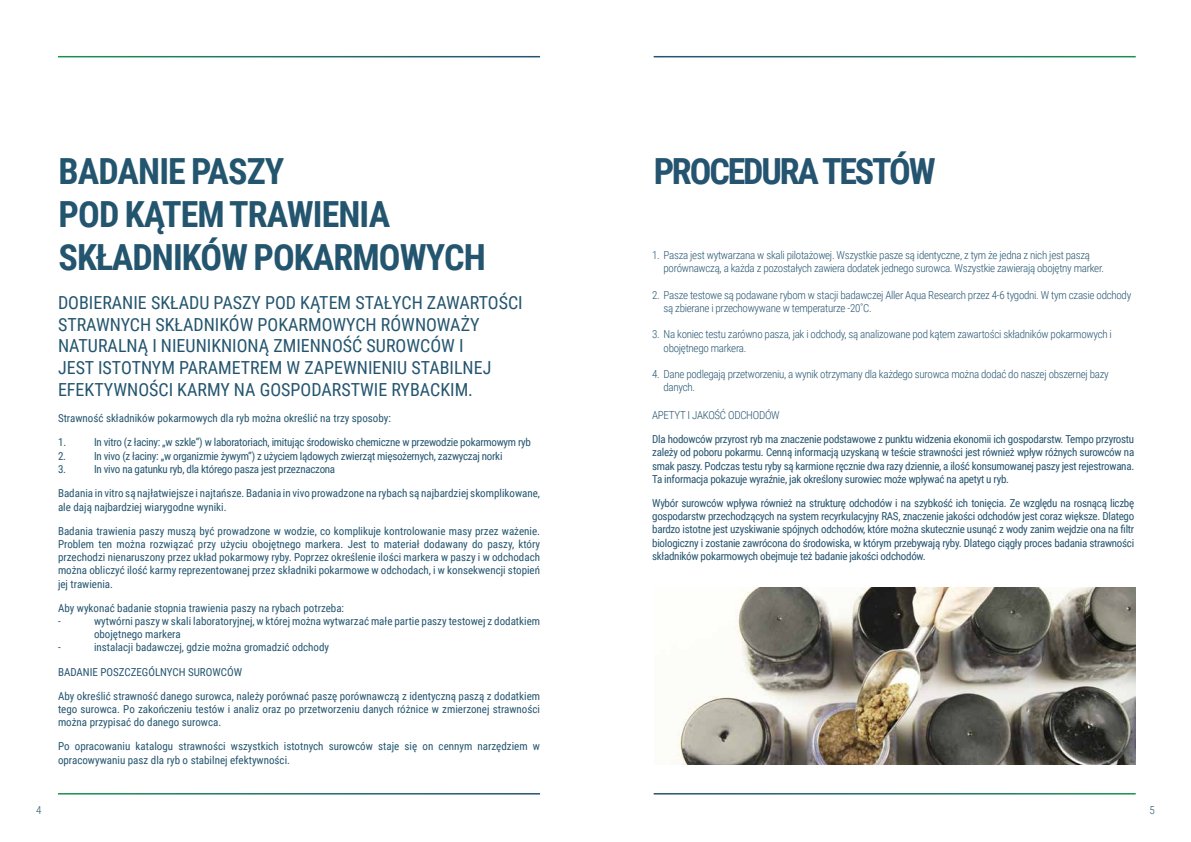
<style>
.page{position:relative;width:1191px;height:842px;background:#fff}
.page>*{position:absolute;margin:0;border:0;box-sizing:border-box;transform-origin:0 0}
.t1{font:700 36px/43.2px "Roboto Condensed";letter-spacing:-.025em;color:#24556f}
.t2{font:700 36px "Roboto Condensed";letter-spacing:-.06em;color:#24546f}
.t3{font:18px/21.6px "Roboto Condensed";color:#24556f}
.t4{font:11px/13.2px "Roboto Condensed";color:#24556f}
.t5{font:11px/13.2px "Roboto Condensed";letter-spacing:-.025em;color:#24546f;text-align:justify}
.t6{font:300 11px/13.2px "Roboto Condensed";letter-spacing:-.025em;color:#24546f}
.t7{font:11px "Roboto Condensed";letter-spacing:-.025em;color:#24556f}
.t8{font:300 11px "Roboto Condensed";color:#24556f}
</style>
<div class="page">
<img style="left:676px;top:587px;width:459px;height:177px">
<h1 class="t1" style="left:59px;top:148px;width:428px">BADANIE PASZY<br>POD KĄTEM TRAWIENIA<br>SKŁADNIKÓW POKARMOWYCH</h1>
<p class="t3" style="left:58px;top:291px;width:466px">DOBIERANIE SKŁADU PASZY POD KĄTEM STAŁYCH ZAWARTOŚCI STRAWNYCH SKŁADNIKÓW POKARMOWYCH RÓWNOWAŻY NATURALNĄ I NIEUNIKNIONĄ ZMIENNOŚĆ SUROWCÓW I<br>JEST ISTOTNYM PARAMETREM W ZAPEWNIENIU STABILNEJ EFEKTYWNOŚCI KARMY NA GOSPODARSTWIE RYBACKIM.</p>
<p class="t4" style="left:58px;top:411px;width:334px">Strawność składników pokarmowych dla ryb można określić na trzy sposoby:</p>
<p class="t4" style="left:58px;top:435px;width:10px">1.</p>
<p class="t7" style="left:94px;top:435px;width:438px">In vitro (z łaciny: „w szkle”) w laboratoriach, imitując środowisko chemiczne w przewodzie pokarmowym ryb</p>
<p class="t4" style="left:58px;top:449px;width:10px">2.</p>
<p class="t7" style="left:94px;top:448px;width:410px">In vivo (z łaciny: „w organizmie żywym”) z użyciem lądowych zwierząt mięsożernych, zazwyczaj norki</p>
<p class="t4" style="left:58px;top:462px;width:10px">3.</p>
<p class="t7" style="left:94px;top:461px;width:243px">In vivo na gatunku ryb, dla którego pasza jest przeznaczona</p>
<p class="t4" style="left:58px;top:486px;width:483px">Badania in vitro są najłatwiejsze i najtańsze. Badania in vivo prowadzone na rybach są najbardziej skomplikowane, ale dają najbardziej wiarygodne wyniki.</p>
<p class="t4" style="left:58px;top:524px;width:483px;text-align:justify">Badania trawienia paszy muszą być prowadzone w wodzie, co komplikuje kontrolowanie masy przez ważenie.<br>Problem ten można rozwiązać przy użyciu obojętnego markera. Jest to materiał dodawany do paszy, który przechodzi nienaruszony przez układ pokarmowy ryby. Poprzez określenie ilości markera w paszy i w odchodach można obliczyć ilość karmy reprezentowanej przez składniki pokarmowe w odchodach, i w konsekwencji stopień jej trawienia.</p>
<p class="t4" style="left:58px;top:601px;width:288px">Aby wykonać badanie stopnia trawienia paszy na rybach potrzeba: -</p>
<p class="t4" style="left:94px;top:614px;width:447px">wytwórni paszy w skali laboratoryjnej, w której można wytwarzać małe partie paszy testowej z dodatkiem obojętnego markera</p>
<p class="t4" style="left:58px;top:640px;width:4px">-</p>
<p class="t4" style="left:94px;top:640px;width:237px">instalacji badawczej, gdzie można gromadzić odchody</p>
<p class="t4" style="left:58px;top:665px;width:185px">BADANIE POSZCZEGÓLNYCH SUROWCÓW</p>
<p class="t4" style="left:58px;top:689px;width:483px;text-align:justify">Aby określić strawność danego surowca, należy porównać paszę porównawczą z identyczną paszą z dodatkiem tego surowca. Po zakończeniu testów i analiz oraz po przetworzeniu danych różnice w zmierzonej strawności można przypisać do danego surowca.</p>
<p class="t4" style="left:58px;top:739px;width:483px">Po opracowaniu katalogu strawności wszystkich istotnych surowców staje się on cennym narzędziem w opracowywaniu pasz dla ryb o stabilnej efektywności.</p>
<h1 class="t2" style="left:653px;top:146px;width:283px">PROCEDURA TESTÓW</h1>
<p class="t6" style="left:663px;top:248px;width:442px;text-indent:-11px">1. Pasza jest wytwarzana w skali pilotażowej. Wszystkie pasze są identyczne, z tym że jedna z nich jest paszą porównawczą, a każda z pozostałych zawiera dodatek jednego surowca. Wszystkie zawierają obojętny marker.</p>
<p class="t6" style="left:663px;top:288px;width:469px;text-indent:-11px">2. Pasze testowe są podawane rybom w stacji badawczej Aller Aqua Research przez 4-6 tygodni. W tym czasie odchody są zbierane i przechowywane w temperaturze -20˚C.</p>
<p class="t6" style="left:663px;top:327px;width:450px;text-indent:-11px">3. Na koniec testu zarówno pasza, jak i odchody, są analizowane pod kątem zawartości składników pokarmowych i obojętnego markera.</p>
<p class="t6" style="left:663px;top:367px;width:447px;text-indent:-11px">4. Dane podlegają przetworzeniu, a wynik otrzymany dla każdego surowca można dodać do naszej obszernej bazy danych.</p>
<p class="t6" style="left:652px;top:408px;width:129px">APETYT I JAKOŚĆ ODCHODÓW</p>
<p class="t5" style="left:652px;top:432px;width:483px">Dla hodowców przyrost ryb ma znaczenie podstawowe z punktu widzenia ekonomii ich gospodarstw. Tempo przyrostu zależy od poboru pokarmu. Cenną informacją uzyskaną w teście strawności jest również wpływ różnych surowców na smak paszy. Podczas testu ryby są karmione ręcznie dwa razy dziennie, a ilość konsumowanej paszy jest rejestrowana.<br>Ta informacja pokazuje wyraźnie, jak określony surowiec może wpływać na apetyt u ryb.</p>
<p class="t5" style="left:652px;top:496px;width:483px">Wybór surowców wpływa również na strukturę odchodów i na szybkość ich tonięcia. Ze względu na rosnącą liczbę gospodarstw przechodzących na system recyrkulacyjny RAS, znaczenie jakości odchodów jest coraz większe. Dlatego bardzo istotne jest uzyskiwanie spójnych odchodów, które można skutecznie usunąć z wody zanim wejdzie ona na filtr biologiczny i zostanie zawrócona do środowiska, w którym przebywają ryby. Dlatego ciągły proces badania strawności składników pokarmowych obejmuje też badanie jakości odchodów.</p>
<p class="t8" style="left:36px;top:803px;width:7px">4</p>
<p class="t8" style="left:1149px;top:803px;width:7px">5</p>
</div>
